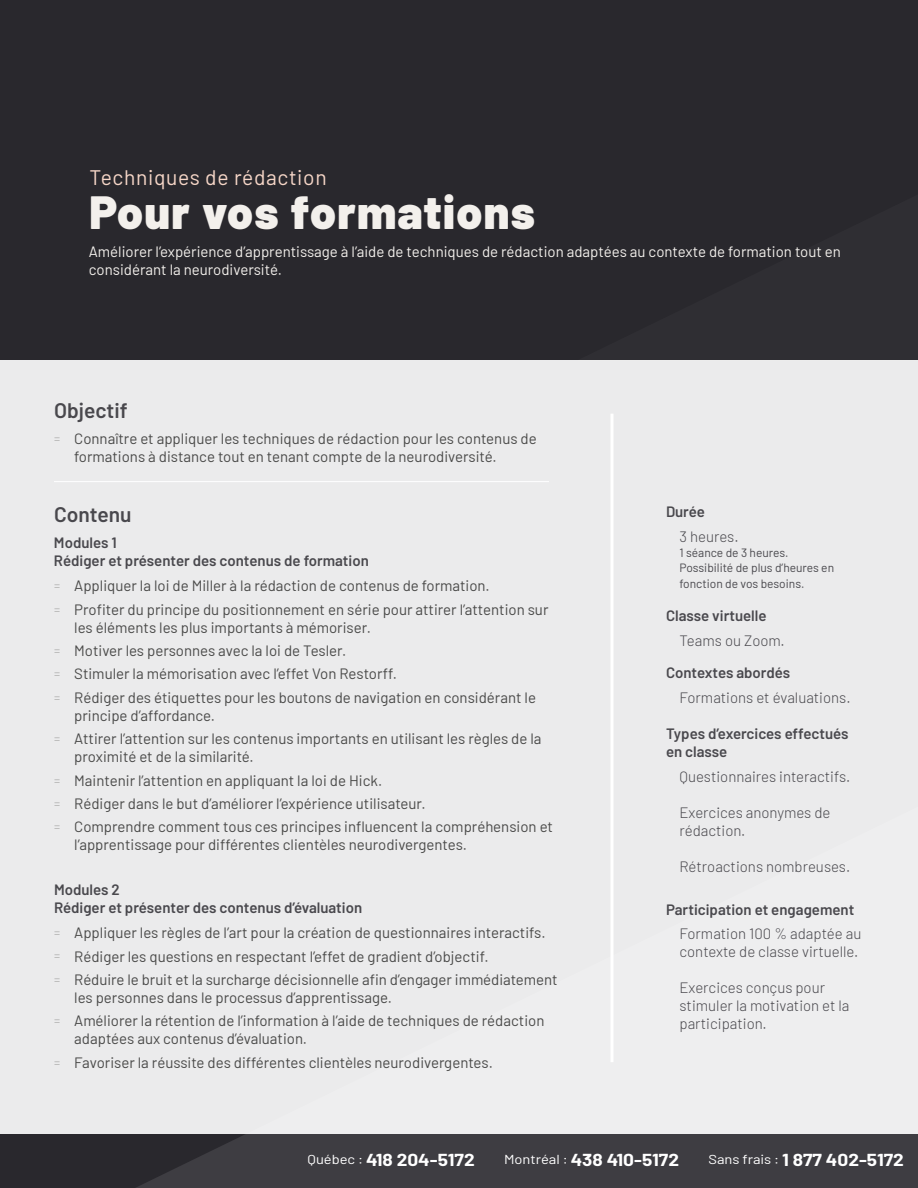
<style>
.page{position:relative;width:918px;height:1188px;background:#29282d}
.page>*{position:absolute;margin:0;border:0;box-sizing:border-box;transform-origin:0 0}
.t1{font:900 46.5px "Barlow";letter-spacing:.03em;color:#f3f0ec}
.t2{font:21px "Barlow";letter-spacing:.03em;color:#f6d6c7}
.t3{font:600 21px "Barlow";color:#49484d}
.t4{font:700 16.95px "Barlow";color:#fff;scale:1.13 1}
.t5{font:15px/23.4px "Barlow";color:#4a4a49}
.t6{font:300 15px/18px "Barlow";color:#49484d}
.t7{font:600 15px/18px "Barlow";color:#49484d}
.t8{font:15px/18px "Barlow";color:#f3f0ec}
.t9{font:12px/14.4px "Barlow";color:#49484d}
.s1{font-weight:300;font-size:12px;color:#9d9d9c}
.s2{font-weight:400;font-size:13.05px}
</style>
<div class="page">
<svg style="left:576px;top:360px;width:342px;height:1px"></svg>
<div style="left:0;top:361px;width:918px;height:773px;background:#ebebec"></div>
<div style="left:135px;top:806px;width:783px;height:328px;background:#ebebec"></div>
<hr style="left:610px;top:414px;width:4px;height:648px;background:#fff">
<hr style="left:54px;top:481px;width:495px;height:1px;background:#fff">
<div style="left:136px;top:1134px;width:782px;height:54px;background:#3e3d42"></div>
<h2 class="t2" style="left:90px;top:163px;width:239px">Techniques de rédaction</h2>
<h1 class="t1" style="left:90px;top:177px;width:447px">Pour vos formations</h1>
<p class="t8" style="left:89px;top:241px;width:754px">Améliorer l’expérience d’apprentissage à l’aide de techniques de rédaction adaptées au contexte de formation tout en considérant la neurodiversité.</p>
<h2 class="t3" style="left:54px;top:395px;width:75px">Objectif</h2>
<p class="t5" style="left:74px;top:429px;width:464px;line-height:18px;text-indent:-20px"><span class="s1">=</span> Connaître et appliquer les techniques de rédaction pour les contenus de formations à distance tout en tenant compte de la neurodiversité.</p>
<h2 class="t3" style="left:54px;top:499px;width:79px">Contenu</h2>
<p class="t7" style="left:54px;top:533px;width:316px">Modules 1<br>Rédiger et présenter des contenus de formation</p>
<p class="t5" style="left:54px;top:573px;width:496px"><span class="s1">=</span> Appliquer la loi de Miller à la rédaction de contenus de formation.<br><span class="s1">=</span> Profiter du principe du positionnement en série pour attirer l’attention sur</p>
<p class="t5" style="left:54px;top:614px;width:484px;text-indent:20px">les éléments les plus importants à mémoriser.<br><span class="s1">=</span> Motiver les personnes avec la loi de Tesler.<br><span class="s1">=</span> Stimuler la mémorisation avec l’effet Von Restorff.<br><span class="s1">=</span> Rédiger des étiquettes pour les boutons de navigation en considérant le</p>
<p class="t5" style="left:54px;top:703px;width:489px;text-indent:20px">principe d’affordance.<br><span class="s1">=</span> Attirer l’attention sur les contenus importants en utilisant les règles de la</p>
<p class="t5" style="left:54px;top:744px;width:501px;text-indent:20px">proximité et de la similarité.<br><span class="s1">=</span> Maintenir l’attention en appliquant la loi de Hick.<br><span class="s1">=</span> Rédiger dans le but d’améliorer l’expérience utilisateur.<br><span class="s1">=</span> Comprendre comment tous ces principes influencent la compréhension et</p>
<p class="t5" style="left:74px;top:832px;width:394px">l’apprentissage pour différentes clientèles neurodivergentes.</p>
<p class="t7" style="left:54px;top:880px;width:310px">Modules 2<br>Rédiger et présenter des contenus d’évaluation</p>
<p class="t5" style="left:54px;top:920px;width:505px"><span class="s1">=</span> Appliquer les règles de l’art pour la création de questionnaires interactifs.<br><span class="s1">=</span> Rédiger les questions en respectant l’effet de gradient d’objectif.<br><span class="s1">=</span> Réduire le bruit et la surcharge décisionnelle afin d’engager immédiatement</p>
<p class="t5" style="left:54px;top:985px;width:492px;text-indent:20px">les personnes dans le processus d’apprentissage.<br><span class="s1">=</span> Améliorer la rétention de l’information à l’aide de techniques de rédaction</p>
<p class="t5" style="left:54px;top:1026px;width:440px;text-indent:20px">adaptées aux contenus d’évaluation.<br><span class="s1">=</span> Favoriser la réussite des différentes clientèles neurodivergentes.</p>
<p class="t7" style="left:666px;top:502px;width:40px">Durée</p>
<p class="t6" style="left:680px;top:526px;width:61px">3 heures.</p>
<p class="t9" style="left:680px;top:545px;width:156px">1 séance de 3 heures.<br>Possibilité de plus d’heures en</p>
<p class="t9" style="left:680px;top:575px;width:126px">fonction de vos besoins.</p>
<p class="t7" style="left:666px;top:606px;width:102px">Classe virtuelle</p>
<p class="t6" style="left:680px;top:630px;width:107px">Teams ou Zoom.</p>
<p class="t7" style="left:666px;top:663px;width:126px">Contextes abordés</p>
<p class="t6" style="left:680px;top:688px;width:173px">Formations et évaluations.</p>
<p class="t7" style="left:666px;top:723px;width:184px">Types d’exercices effectués en classe</p>
<p class="t6" style="left:680px;top:766px;width:172px">Questionnaires interactifs.</p>
<p class="t6" style="left:680px;top:802px;width:153px">Exercices anonymes de rédaction.</p>
<p class="t6" style="left:680px;top:856px;width:172px">Rétroactions nombreuses.</p>
<p class="t7" style="left:666px;top:899px;width:190px">Participation et engagement</p>
<p class="t6" style="left:680px;top:924px;width:183px">Formation 100 % adaptée au contexte de classe virtuelle.</p>
<p class="t6" style="left:680px;top:978px;width:172px">Exercices conçus pour stimuler la motivation et la participation.</p>
<p class="t4" style="left:308px;top:1147px;width:149px"><span class="s2">Québec :</span> 418 204-5172</p>
<p class="t4" style="left:504px;top:1147px;width:156px"><span class="s2">Montréal :</span> 438 410-5172</p>
<p class="t4" style="left:708px;top:1147px;width:175px"><span class="s2">Sans frais :</span> 1 877 402-5172</p>
</div>
